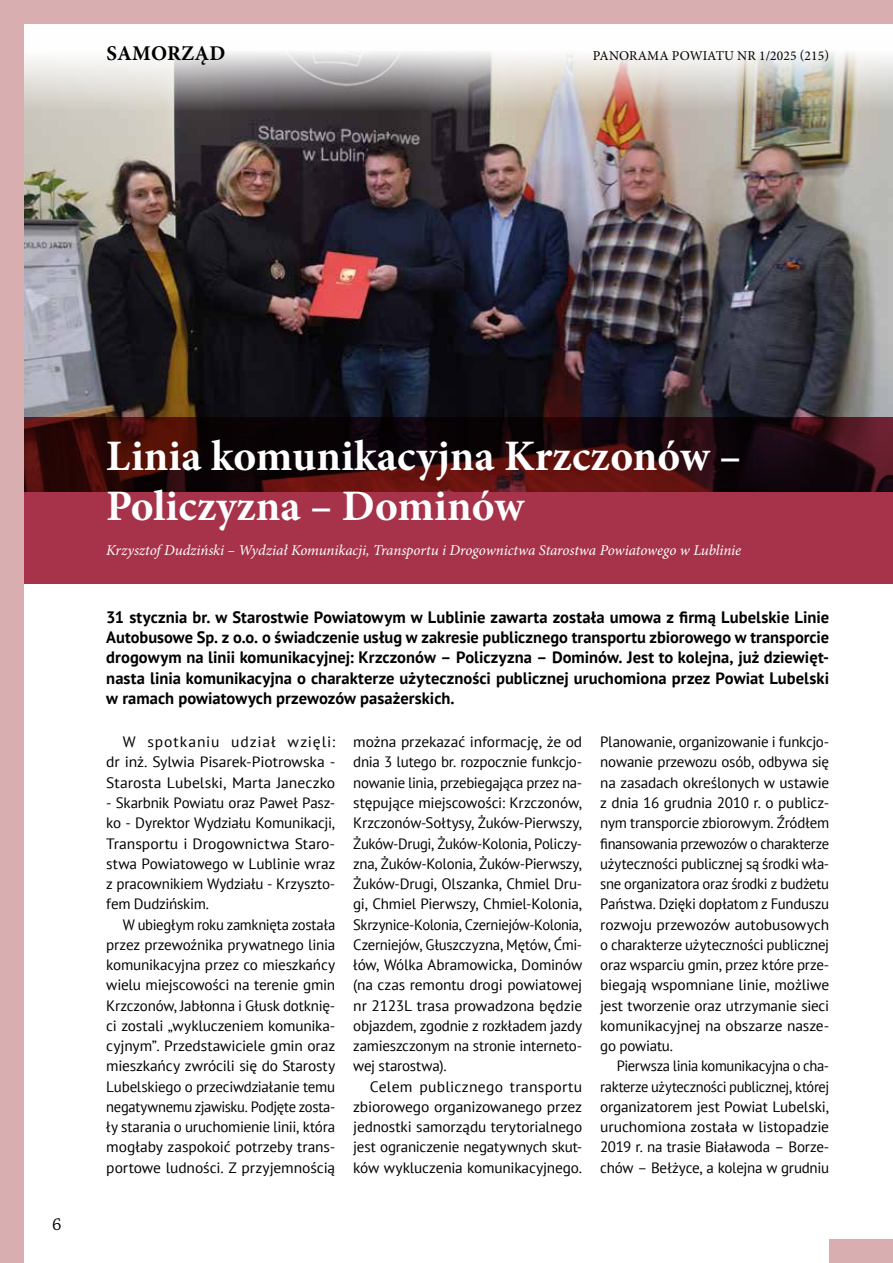
<style>
.page{position:relative;width:893px;height:1263px;background:#fff}
.page>*{position:absolute;margin:0;border:0;box-sizing:border-box;transform-origin:0 0}
.t1{font:700 43.5px/49.5px "Minion Pro";color:#fff}
.t2{font:700 21px "Minion Pro";letter-spacing:.01em;color:#000}
.t3{font:18px "Chaparral Pro";color:#000}
.t4{font:700 16.5px/20.2px "PT Sans";color:#000;text-align:justify}
.t5{font:15px/20.2px "PT Sans";letter-spacing:-.01em;color:#000;text-align:justify}
.t6{font:15px/20.2px "PT Sans";letter-spacing:-.01em;color:#000;text-align:justify;scale:1.04 1}
.t7{font:italic 15px "Minion Pro";letter-spacing:-.01em;color:#fff}
.t8{font:13.5px "Minion Pro";letter-spacing:.01em;color:#000}
</style>
<div class="page">
<img style="left:23px;top:23px;width:870px;height:395px">
<svg style="left:23px;top:418px;width:870px;height:166px;background:#70212f"></svg>
<div style="left:0;top:0;width:23px;height:1263px;background:#d9aeb0"></div>
<div style="left:0;top:0;width:893px;height:23px;background:#d9aeb0"></div>
<div style="left:829px;top:1239px;width:63px;height:24px;background:#d9aeb0"></div>
<svg style="left:892px;top:1239px;width:1px;height:24px"></svg>
<h2 class="t2" style="left:106px;top:38px;width:120px">SAMORZĄD</h2>
<p class="t8" style="left:593px;top:46px;width:238px">PANORAMA POWIATU NR 1/2025 (215)</p>
<p class="t3" style="left:52px;top:1214px;width:11px">6</p>
<h1 class="t1" style="left:106px;top:431px;width:637px">Linia komunikacyjna Krzczonów –<br>Policzyzna – Dominów</h1>
<p class="t7" style="left:106px;top:540px;width:636px">Krzysztof Dudziński – Wydział Komunikacji, Transportu i Drogownictwa Starostwa Powiatowego w Lublinie</p>
<p class="t4" style="left:106px;top:607px;width:724px">31 stycznia br. w Starostwie Powiatowym w Lublinie zawarta została umowa z firmą Lubelskie Linie Autobusowe Sp. z o.o. o świadczenie usług w zakresie publicznego transportu zbiorowego w transporcie drogowym na linii komunikacyjnej: Krzczonów – Policzyzna – Dominów. Jest to kolejna, już dziewięt&shy;nasta linia komunikacyjna o charakterze użyteczności publicznej uruchomiona przez Powiat Lubelski w ramach powiatowych przewozów pasażerskich.</p>
<p class="t6" style="left:106px;top:731px;width:222px;text-indent:17px">W spotkaniu udział wzięli: dr inż. Sylwia Pisarek-Piotrowska - Starosta Lubelski, Marta Janeczko</p>
<p class="t5" style="left:106px;top:792px;width:230px">- Skarbnik Powiatu oraz Paweł Pasz&shy;ko - Dyrektor Wydziału Komunikacji, Transportu i Drogownictwa Staro&shy;stwa Powiatowego w Lublinie wraz z pracownikiem Wydziału - Krzyszto&shy;fem Dudzińskim.</p>
<p class="t5" style="left:106px;top:914px;width:230px;text-indent:16px">W ubiegłym roku zamknięta została przez przewoźnika prywatnego linia komunikacyjna przez co mieszkańcy wielu miejscowości na terenie gmin Krzczonów, Jabłonna i Głusk dotknię&shy;ci zostali „wykluczeniem komunika&shy;cyjnym”. Przedstawiciele gmin oraz mieszkańcy zwrócili się do Starosty Lubelskiego o przeciwdziałanie temu negatywnemu zjawisku. Podjęte zosta&shy;ły starania o uruchomienie linii, która mogłaby zaspokoić potrzeby trans&shy;portowe ludności. Z przyjemnością</p>
<p class="t5" style="left:353px;top:731px;width:230px">można przekazać informację, że od dnia 3 lutego br. rozpocznie funkcjo&shy;nowanie linia, przebiegająca przez na&shy;stępujące miejscowości: Krzczonów, Krzczonów-Sołtysy, Żuków-Pierwszy, Żuków-Drugi, Żuków-Kolonia, Policzy&shy;zna, Żuków-Kolonia, Żuków-Pierwszy, Żuków-Drugi, Olszanka, Chmiel Dru&shy;gi, Chmiel Pierwszy, Chmiel-Kolonia, Skrzynice-Kolonia, Czerniejów-Kolonia, Czerniejów, Głuszczyzna, Mętów, Ćmi&shy;łów, Wólka Abramowicka, Dominów (na czas remontu drogi powiatowej nr 2123L trasa prowadzona będzie objazdem, zgodnie z rozkładem jazdy zamieszczonym na stronie interneto&shy;wej starostwa).</p>
<p class="t6" style="left:353px;top:1076px;width:222px;text-indent:16px">Celem publicznego transportu zbiorowego organizowanego przez jednostki samorządu terytorialnego jest ograniczenie negatywnych skut&shy;ków wykluczenia komunikacyjnego.</p>
<p class="t5" style="left:600px;top:731px;width:230px">Planowanie, organizowanie i funkcjo&shy;nowanie przewozu osób, odbywa się na zasadach określonych w ustawie z dnia 16 grudnia 2010 r. o publicz&shy;nym transporcie zbiorowym. Źródłem finansowania przewozów o charakterze użyteczności publicznej są środki wła&shy;sne organizatora oraz środki z budżetu Państwa. Dzięki dopłatom z Funduszu rozwoju przewozów autobusowych o charakterze użyteczności publicznej oraz wsparciu gmin, przez które prze&shy;biegają wspomniane linie, możliwe jest tworzenie oraz utrzymanie sieci komunikacyjnej na obszarze nasze&shy;go powiatu.</p>
<p class="t5" style="left:600px;top:1055px;width:230px;text-indent:16px">Pierwsza linia komunikacyjna o cha&shy;rakterze użyteczności publicznej, której organizatorem jest Powiat Lubelski, uruchomiona została w listopadzie 2019 r. na trasie Białawoda – Borze&shy;chów – Bełżyce, a kolejna w grudniu</p>
</div>
